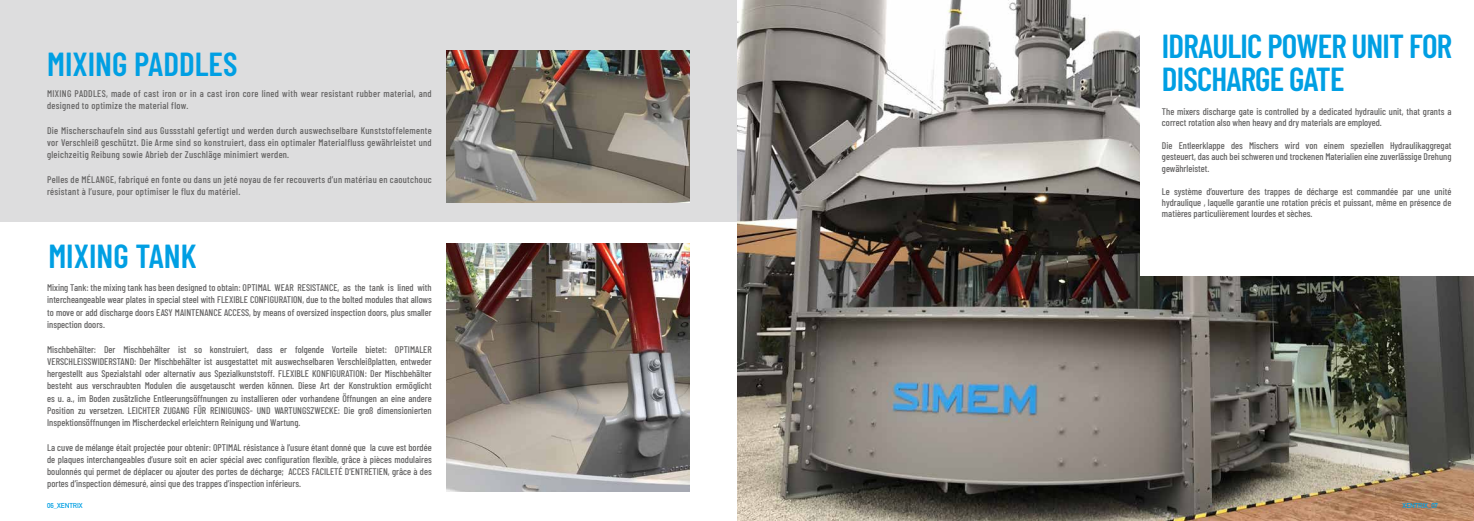
<style>
.page{position:relative;width:1474px;height:521px;background:#fff}
.page>*{position:absolute;margin:0;border:0;box-sizing:border-box;transform-origin:0 0}
.t1{font:600 33.25px/33.2px "Barlow Condensed";letter-spacing:-.025em;color:#009fe3}
.t2{font:600 33.25px "Barlow Condensed";color:#009fe3}
.t3{font:500 9.62px/12.2px "Barlow Condensed";color:#646363;text-align:justify}
.t4{font:500 9.62px/12.2px "Barlow Condensed";letter-spacing:.03em;color:#646363}
.t5{font:700 7px "DIN Alternate";letter-spacing:-.01em;color:#009fe3}
</style>
<div class="page">
<img style="left:737px;top:0;width:736px;height:521px">
<div style="left:1140px;top:0;width:333px;height:275px;background:#fff"></div>
<div style="left:0;top:0;width:737px;height:221px;background:#ddddde"></div>
<img style="left:446px;top:50px;width:244px;height:152px">
<img style="left:446px;top:243px;width:244px;height:248px">
<h1 class="t2" style="left:47px;top:41px;width:192px">MIXING PADDLES</h1>
<p class="t4" style="left:47px;top:87px;width:386px">MIXING PADDLES, made of cast iron or in a cast iron core lined with wear resistant rubber material, and designed to optimize the material flow.</p>
<p class="t3" style="left:47px;top:123px;width:386px">Die Mischerschaufeln sind aus Gussstahl gefertigt und werden durch auswechselbare Kunststoffelemente vor Verschleiß geschützt. Die Arme sind so konstruiert, dass ein optimaler Materialfluss gewährleistet und gleichzeitig Reibung sowie Abrieb der Zuschläge minimiert werden.</p>
<p class="t4" style="left:47px;top:172px;width:386px">Pelles de MÉLANGE, fabriqué en fonte ou dans un jeté noyau de fer recouverts d’un matériau en caoutchouc résistant à l’usure, pour optimiser le flux du matériel.</p>
<h1 class="t2" style="left:48px;top:232px;width:150px">MIXING TANK</h1>
<p class="t3" style="left:47px;top:281px;width:386px">Mixing Tank: the mixing tank has been designed to obtain: OPTIMAL WEAR RESISTANCE, as the tank is lined with intercheangeable wear plates in special steel with FLEXIBLE CONFIGURATION, due to the bolted modules that allows to move or add discharge doors EASY MAINTENANCE ACCESS, by means of oversized inspection doors, plus smaller inspection doors.</p>
<p class="t3" style="left:47px;top:342px;width:386px">Mischbehälter: Der Mischbehälter ist so konstruiert, dass er folgende Vorteile bietet: OPTIMALER VERSCHLEISSWIDERSTAND: Der Mischbehälter ist ausgestattet mit auswechselbaren Verschleißplatten, entweder hergestellt aus Spezialstahl oder alternativ aus Spezialkunststoff. FLEXIBLE KONFIGURATION: Der Mischbehälter besteht aus verschraubten Modulen die ausgetauscht werden können. Diese Art der Konstruktion ermöglicht es u. a., im Boden zusätzliche Entleerungsöffnungen zu installieren oder vorhandene Öffnungen an eine andere Position zu versetzen. LEICHTER ZUGANG FÜR REINIGUNGS- UND WARTUNGSZWECKE: Die groß dimensionierten Inspektionsöffnungen im Mischerdeckel erleichtern Reinigung und Wartung.</p>
<p class="t3" style="left:47px;top:440px;width:386px">La cuve de mélange était projectée pour obtenir: OPTIMAL résistance à l’usure étant donné que la cuve est bordée de plaques interchangeables d’usure soit en acier spécial avec configuration flexible, grâce à pièces modulaires boulonnés qui permet de déplacer ou ajouter des portes de décharge; ACCES FACILETÉ D’ENTRETIEN, grâce à des portes d’inspection démesuré, ainsi que des trappes d’inspection inférieurs.</p>
<h1 class="t1" style="left:1161px;top:27px;width:292px">IDRAULIC POWER UNIT FOR<br>DISCHARGE GATE</h1>
<p class="t3" style="left:1161px;top:105px;width:291px;line-height:11.4px">The mixers discharge gate is controlled by a dedicated hydraulic unit, that grants a correct rotation also when heavy and dry materials are employed.</p>
<p class="t3" style="left:1161px;top:139px;width:291px;line-height:11.4px">Die Entleerklappe des Mischers wird von einem speziellen Hydraulikaggregat gesteuert, das auch bei schweren und trockenen Materialien eine zuverlässige Drehung gewährleistet.</p>
<p class="t3" style="left:1161px;top:185px;width:291px;line-height:11.4px">Le système d’ouverture des trappes de décharge est commandée par une unité hydraulique , laquelle garantie une rotation précis et puissant, même en présence de matières particulièrement lourdes et sèches.</p>
<p class="t5" style="left:47px;top:500px;width:37px">06_XENTRIX</p>
<p class="t5" style="left:1402px;top:500px;width:37px">XENTRIX_07</p>
</div>
